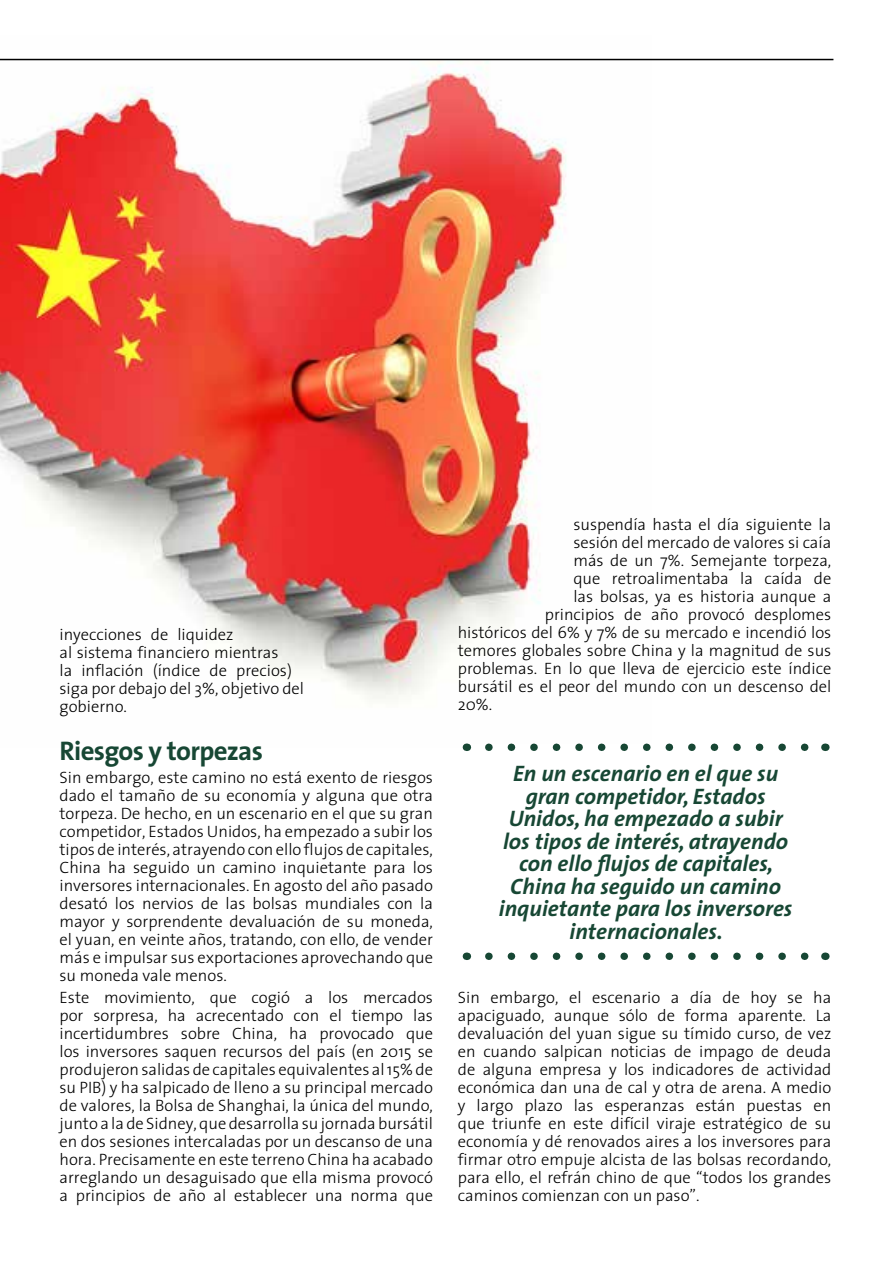
<style>
.page{position:relative;width:893px;height:1263px;background:#fff}
.page>*{position:absolute;margin:0;border:0;box-sizing:border-box;transform-origin:0 0}
.t1{font:700 27px "The Sans";letter-spacing:-.025em;color:#174734}
.t2{font:italic 700 22.5px/22.5px "The Sans";color:#174734;text-align:center}
.t3{font:300 16.5px/18px "The Sans";color:#000;text-align:justify}
</style>
<div class="page">
<img style="left:0;top:58px;width:652px;height:689px">
<hr style="left:0;top:59px;width:833px;height:1px;background:#000">
<svg style="left:467px;top:743px;width:358px;height:8px"></svg>
<svg style="left:467px;top:952px;width:358px;height:8px"></svg>
<svg style="left:489px;top:743px;width:325px;height:8px"></svg>
<svg style="left:489px;top:952px;width:325px;height:8px"></svg>
<p class="t3" style="left:60px;top:625px;width:246px;text-align:left">inyecciones de liquidez<br>al sistema financiero mientras<br>la inflación (índice de precios) siga por debajo del 3%, objetivo del gobierno.</p>
<h1 class="t1" style="left:60px;top:729px;width:205px">Riesgos y torpezas</h1>
<p class="t3" style="left:60px;top:767px;width:375px">Sin embargo, este camino no está exento de riesgos dado el tamaño de su economía y alguna que otra torpeza. De hecho, en un escenario en el que su gran competidor, Estados Unidos, ha empezado a subir los tipos de interés, atrayendo con ello flujos de capitales, China ha seguido un camino inquietante para los inversores internacionales. En agosto del año pasado desató los nervios de las bolsas mundiales con la mayor y sorprendente devaluación de su moneda, el yuan, en veinte años, tratando, con ello, de vender más e impulsar sus exportaciones aprovechando que su moneda vale menos.</p>
<p class="t3" style="left:60px;top:988px;width:375px">Este movimiento, que cogió a los mercados por sorpresa, ha acrecentado con el tiempo las incertidumbres sobre China, ha provocado que los inversores saquen recursos del país (en 2015 se produjeron salidas de capitales equivalentes al 15% de su PIB) y ha salpicado de lleno a su principal mercado de valores, la Bolsa de Shanghai, la única del mundo, junto a la de Sidney, que desarrolla su jornada bursátil en dos sesiones intercaladas por un descanso de una hora. Precisamente en este terreno China ha acabado arreglando un desaguisado que ella misma provocó a principios de año al establecer una norma que</p>
<p class="t3" style="left:573px;top:515px;width:259px">suspendía hasta el día siguiente la</p>
<p class="t3" style="left:573px;top:533px;width:259px">sesión del mercado de valores si caía</p>
<p class="t3" style="left:573px;top:551px;width:260px">más de un 7%. Semejante torpeza,</p>
<p class="t3" style="left:573px;top:569px;width:259px">que retroalimentaba la caída de</p>
<p class="t3" style="left:573px;top:587px;width:259px">las bolsas, ya es historia aunque a</p>
<p class="t3" style="left:545px;top:605px;width:288px">principios de año provocó desplomes</p>
<p class="t3" style="left:458px;top:623px;width:375px">históricos del 6% y 7% de su mercado e incendió los</p>
<p class="t3" style="left:458px;top:641px;width:375px">temores globales sobre China y la magnitud de sus</p>
<p class="t3" style="left:458px;top:659px;width:375px">problemas. En lo que lleva de ejercicio este índice</p>
<p class="t3" style="left:458px;top:677px;width:375px">bursátil es el peor del mundo con un descenso del</p>
<p class="t3" style="left:458px;top:695px;width:36px">20%.</p>
<h2 class="t2" style="left:499px;top:762px;width:295px">En un escenario en el que su gran competidor, Estados<br>Unidos, ha empezado a subir los tipos de interés, atrayendo con ello flujos de capitales,<br>China ha seguido un camino inquietante para los inversores internacionales.</h2>
<p class="t3" style="left:458px;top:987px;width:375px">Sin embargo, el escenario a día de hoy se ha apaciguado, aunque sólo de forma aparente. La devaluación del yuan sigue su tímido curso, de vez en cuando salpican noticias de impago de deuda de alguna empresa y los indicadores de actividad económica dan una de cal y otra de arena. A medio y largo plazo las esperanzas están puestas en que triunfe en este difícil viraje estratégico de su economía y dé renovados aires a los inversores para firmar otro empuje alcista de las bolsas recordando, para ello, el refrán chino de que “todos los grandes caminos comienzan con un paso”.</p>
</div>
